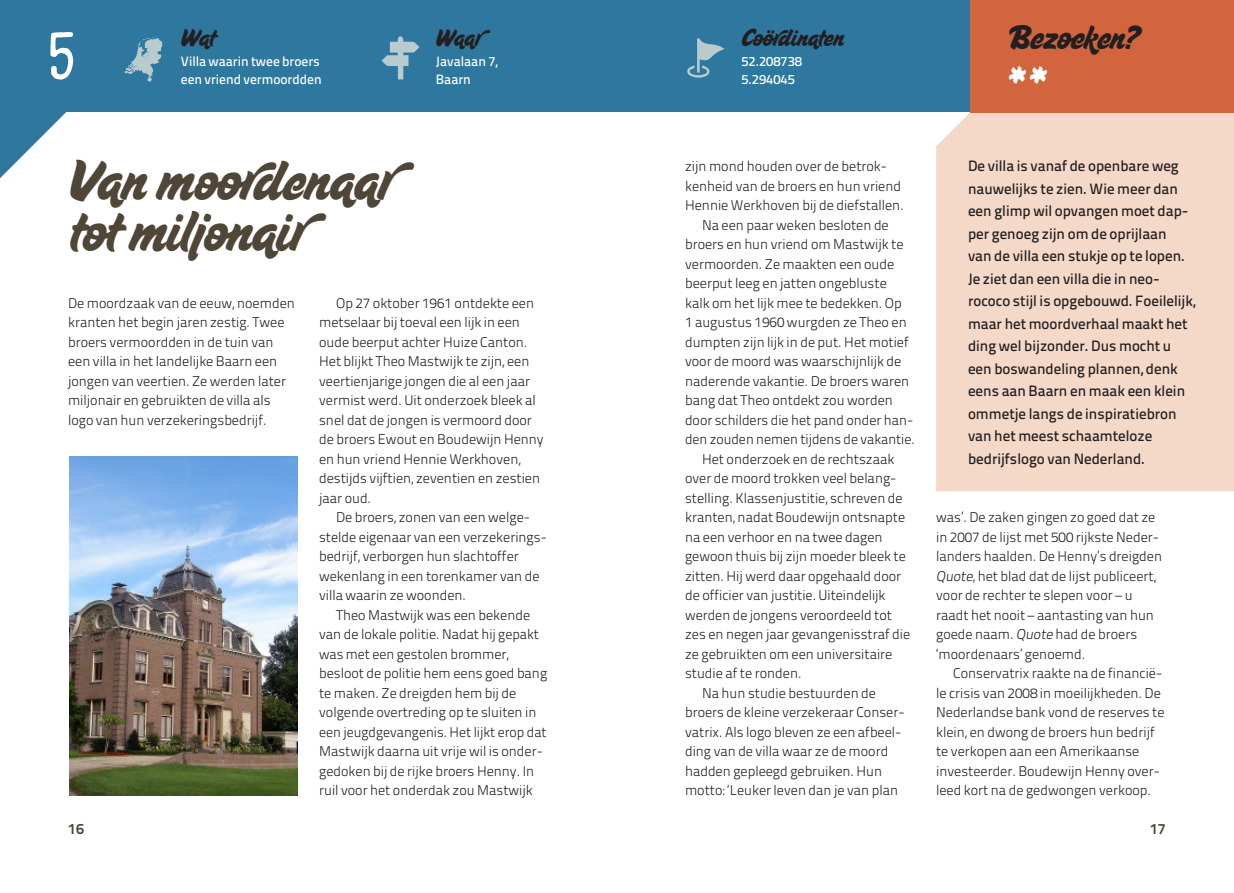
<style>
.page{position:relative;width:1234px;height:893px;background:#fff}
.page>*{position:absolute;margin:0;border:0;box-sizing:border-box;transform-origin:0 0}
.t1{font:66px "Mr Dodo Light Rounded";color:#fff}
.t2{font:49.05px/51px "Sugar Pie";color:#504638}
.t3{font:46.35px "Sugar Pie";color:#fff}
.t4{font:28.95px "Sugar Pie";color:#231f20}
.t5{font:21px "Sugar Pie";color:#231f20}
.t6{font:15px/22.5px "Titillium Text 22 L 600 wt";color:#231f20}
.t7{font:15px "Titillium Text 22 L 800 wt";color:#504638}
.t8{font:14.1px/19.5px "Titillium Text 22 L 250 wt";color:#231f20}
.t9{font:13.5px/18px "Titillium Text 22 L 600 wt";color:#fff}
</style>
<div class="page">
<div style="left:0;top:0;width:1233px;height:112px;background:#2e78a0"></div>
<svg style="left:0;top:112px;width:66px;height:66px"></svg>
<svg style="left:125px;top:37px;width:37px;height:44px"></svg>
<svg style="left:687px;top:38px;width:37px;height:40px"></svg>
<div style="left:936px;top:112px;width:297px;height:379px;background:#f4d9c9"></div>
<div style="left:970px;top:0;width:263px;height:112px;background:#d2653d"></div>
<svg style="left:381px;top:36px;width:38px;height:43px"></svg>
<img style="left:69px;top:456px;width:229px;height:339px">
<h1 class="t1" style="left:46px;top:15px;width:32px">5</h1>
<h3 class="t5" style="left:181px;top:22px;width:35px">Wat</h3>
<p class="t9" style="left:181px;top:51px;width:142px">Villa waarin twee broers een vriend vermoordden</p>
<h3 class="t5" style="left:436px;top:22px;width:46px">Waar</h3>
<p class="t9" style="left:436px;top:51px;width:63px">Javalaan 7,<br>Baarn</p>
<h3 class="t5" style="left:741px;top:22px;width:104px">Coördinaten</h3>
<p class="t9" style="left:741px;top:51px;width:62px">52.208738<br>5.294045</p>
<h3 class="t4" style="left:1010px;top:17px;width:129px">Bezoeken?</h3>
<h3 class="t3" style="left:1002px;top:51px;width:43px">**</h3>
<h2 class="t2" style="left:69px;top:157px;width:323px">Van moordenaar tot miljonair</h2>
<p class="t8" style="left:68px;top:292px;width:228px">De moordzaak van de eeuw, noemden kranten het begin jaren zestig. Twee broers vermoordden in de tuin van een villa in het landelijke Baarn een jongen van veertien. Ze werden later miljonair en gebruikten de villa als logo van hun verzekeringsbedrijf.</p>
<p class="t8" style="left:319px;top:292px;width:226px;text-indent:17px">Op 27 oktober 1961 ontdekte een metselaar bij toeval een lijk in een oude beerput achter Huize Canton.<br>Het blijkt Theo Mastwijk te zijn, een veertienjarige jongen die al een jaar vermist werd. Uit onderzoek bleek al snel dat de jongen is vermoord door de broers Ewout en Boudewijn Henny en hun vriend Hennie Werkhoven, destijds vijftien, zeventien en zestien jaar oud.</p>
<p class="t8" style="left:319px;top:507px;width:229px;text-indent:17px">De broers, zonen van een welge&shy;stelde eigenaar van een verzekerings&shy;bedrijf, verborgen hun slachtoffer wekenlang in een torenkamer van de villa waarin ze woonden.</p>
<p class="t8" style="left:319px;top:604px;width:229px;text-indent:17px">Theo Mastwijk was een bekende van de lokale politie. Nadat hij gepakt was met een gestolen brommer, besloot de politie hem eens goed bang te maken. Ze dreigden hem bij de volgende overtreding op te sluiten in een jeugdgevangenis. Het lijkt erop dat Mastwijk daarna uit vrije wil is onder&shy;gedoken bij de rijke broers Henny. In ruil voor het onderdak zou Mastwijk</p>
<p class="t8" style="left:685px;top:156px;width:203px">zijn mond houden over de betrok-</p>
<p class="t8" style="left:685px;top:175px;width:217px">kenheid van de broers en hun vriend</p>
<p class="t8" style="left:685px;top:195px;width:220px">Hennie Werkhoven bij de diefstallen.</p>
<p class="t8" style="left:702px;top:214px;width:188px">Na een paar weken besloten de</p>
<p class="t8" style="left:685px;top:234px;width:220px">broers en hun vriend om Mastwijk te</p>
<p class="t8" style="left:685px;top:253px;width:211px">vermoorden. Ze maakten een oude</p>
<p class="t8" style="left:685px;top:273px;width:203px">beerput leeg en jatten ongebluste</p>
<p class="t8" style="left:685px;top:292px;width:218px">kalk om het lijk mee te bedekken. Op</p>
<p class="t8" style="left:685px;top:312px;width:223px">1 augustus 1960 wurgden ze Theo en</p>
<p class="t8" style="left:685px;top:331px;width:225px">dumpten zijn lijk in de put. Het motief</p>
<p class="t8" style="left:685px;top:351px;width:218px">voor de moord was waarschijnlijk de</p>
<p class="t8" style="left:685px;top:370px;width:226px">naderende vakantie. De broers waren</p>
<p class="t8" style="left:685px;top:390px;width:209px">bang dat Theo ontdekt zou worden</p>
<p class="t8" style="left:685px;top:409px;width:229px">door schilders die het pand onder han-</p>
<p class="t8" style="left:685px;top:429px;width:231px">den zouden nemen tijdens de vakantie.</p>
<p class="t8" style="left:702px;top:448px;width:194px">Het onderzoek en de rechtszaak</p>
<p class="t8" style="left:685px;top:468px;width:213px">over de moord trokken veel belang-</p>
<p class="t8" style="left:685px;top:487px;width:219px">stelling. Klassenjustitie, schreven de</p>
<p class="t8" style="left:685px;top:507px;width:221px">kranten, nadat Boudewijn ontsnapte</p>
<p class="t8" style="left:685px;top:526px;width:199px">na een verhoor en na twee dagen</p>
<p class="t8" style="left:685px;top:546px;width:222px">gewoon thuis bij zijn moeder bleek te</p>
<p class="t8" style="left:685px;top:565px;width:218px">zitten. Hij werd daar opgehaald door</p>
<p class="t8" style="left:685px;top:585px;width:202px">de officier van justitie. Uiteindelijk</p>
<p class="t8" style="left:685px;top:604px;width:208px">werden de jongens veroordeeld tot</p>
<p class="t8" style="left:685px;top:624px;width:227px">zes en negen jaar gevangenisstraf die</p>
<p class="t8" style="left:685px;top:643px;width:209px">ze gebruikten om een universitaire</p>
<p class="t8" style="left:685px;top:663px;width:118px">studie af te ronden.</p>
<p class="t8" style="left:702px;top:682px;width:175px">Na hun studie bestuurden de</p>
<p class="t8" style="left:685px;top:702px;width:221px">broers de kleine verzekeraar Conser-</p>
<p class="t8" style="left:685px;top:721px;width:218px">vatrix. Als logo bleven ze een afbeel-</p>
<p class="t8" style="left:685px;top:741px;width:205px">ding van de villa waar ze de moord</p>
<p class="t8" style="left:685px;top:760px;width:198px">hadden gepleegd gebruiken. Hun</p>
<p class="t8" style="left:685px;top:780px;width:214px">motto: ‘Leuker leven dan je van plan</p>
<p class="t6" style="left:967px;top:154px;width:229px">De villa is vanaf de openbare weg nauwelijks te zien. Wie meer dan een glimp wil opvangen moet dap&shy;per genoeg zijn om de oprijlaan<br>van de villa een stukje op te lopen.<br>Je ziet dan een villa die in neo-- rococo stijl is opgebouwd. Foeilelijk, maar het moordverhaal maakt het ding wel bijzonder. Dus mocht u een boswandeling plannen, denk eens aan Baarn en maak een klein ommetje langs de inspiratiebron van het meest schaamteloze bedrijfslogo van Nederland.</p>
<p class="t8" style="left:935px;top:507px;width:227px">was’. De zaken gingen zo goed dat ze in 2007 de lijst met 500 rijkste Neder&shy;landers haalden. De Henny’s dreigden Quote, het blad dat de lijst publiceert, voor de rechter te slepen voor – u raadt het nooit – aantasting van hun goede naam. Quote had de broers ‘moordenaars’ genoemd.</p>
<p class="t8" style="left:935px;top:663px;width:230px;text-indent:17px">Conservatrix raakte na de financië&shy;le crisis van 2008 in moeilijkheden. De Nederlandse bank vond de reserves te klein, en dwong de broers hun bedrijf te verkopen aan een Amerikaanse investeerder. Boudewijn Henny over&shy;leed kort na de gedwongen verkoop.</p>
<p class="t7" style="left:68px;top:817px;width:17px">16</p>
<p class="t7" style="left:1149px;top:817px;width:17px">17</p>
</div>
